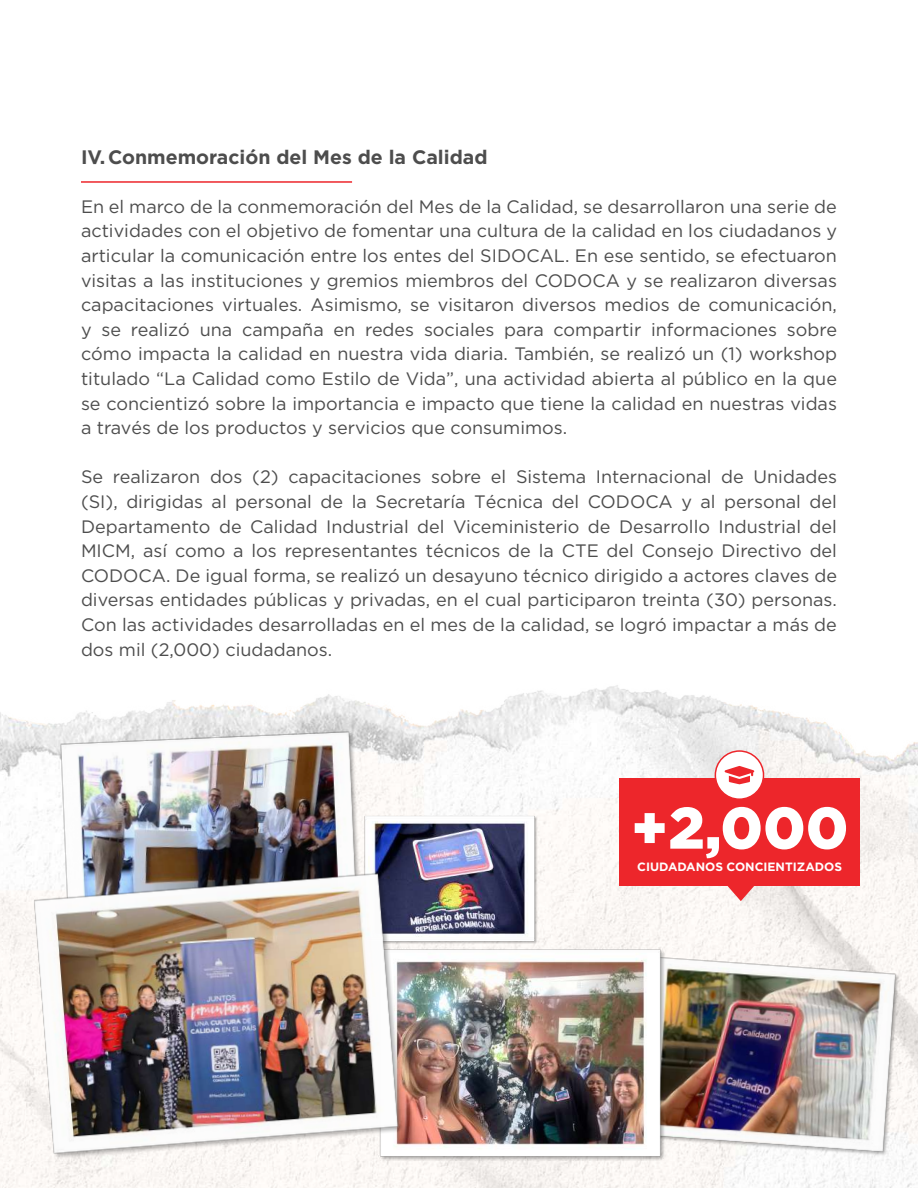
<style>
.page{position:relative;width:918px;height:1188px;background:#fff}
.page>*{position:absolute;margin:0;border:0;box-sizing:border-box;transform-origin:0 0}
.t1{font:900 58.5px "Gotham Pro";color:#fff}
.t2{font:700 19.5px "Gotham Pro";color:#4d4d4d}
.t3{font:18px/24.6px "Gotham Pro";color:#4d4d4d;text-align:justify}
.t4{font:700 12px "Gotham Pro";color:#fff}
</style>
<div class="page">
<hr style="left:81px;top:181px;width:271px;height:2px;background:#ed262b">
<img style="left:0;top:685px;width:918px;height:500px">
<img style="left:0;top:719px;width:376px;height:136px">
<img style="left:311px;top:800px;width:265px;height:73px">
<img style="left:765px;top:937px;width:147px;height:251px">
<img style="left:420px;top:873px;width:345px;height:315px">
<img style="left:0;top:855px;width:420px;height:333px">
<div style="left:619px;top:778px;width:241px;height:108px;background:#ed262b"></div>
<svg style="left:727px;top:886px;width:28px;height:15px"></svg>
<div style="left:715px;top:751px;width:49px;height:48px;background:#fff;border-radius:50%"></div>
<div style="left:715px;top:750px;width:49px;height:50px;border:2px solid #ed262b;border-radius:50%"></div>
<svg style="left:724px;top:766px;width:30px;height:18px"></svg>
<p class="t2" style="left:81px;top:145px;width:408px">IV.Conmemoración del Mes de la Calidad</p>
<p class="t3" style="left:81px;top:194px;width:758px">En el marco de la conmemoración del Mes de la Calidad, se desarrollaron una serie de actividades con el objetivo de fomentar una cultura de la calidad en los ciudadanos y articular la comunicación entre los entes del SIDOCAL. En ese sentido, se efectuaron visitas a las instituciones y gremios miembros del CODOCA y se realizaron diversas capacitaciones virtuales. Asimismo, se visitaron diversos medios de comunicación, y se realizó una campaña en redes sociales para compartir informaciones sobre cómo impacta la calidad en nuestra vida diaria. También, se realizó un (1) workshop titulado “La Calidad como Estilo de Vida”, una actividad abierta al público en la que se concientizó sobre la importancia e impacto que tiene la calidad en nuestras vidas a través de los productos y servicios que consumimos.</p>
<p class="t3" style="left:81px;top:465px;width:758px">Se realizaron dos (2) capacitaciones sobre el Sistema Internacional de Unidades (SI), dirigidas al personal de la Secretaría Técnica del CODOCA y al personal del Departamento de Calidad Industrial del Viceministerio de Desarrollo Industrial del MICM, así como a los representantes técnicos de la CTE del Consejo Directivo del CODOCA. De igual forma, se realizó un desayuno técnico dirigido a actores claves de diversas entidades públicas y privadas, en el cual participaron treinta (30) personas.<br>Con las actividades desarrolladas en el mes de la calidad, se logró impactar a más de dos mil (2,000) ciudadanos.</p>
<h1 class="t1" style="left:631px;top:794px;width:219px">+2,000</h1>
<p class="t4" style="left:637px;top:860px;width:206px">CIUDADANOS CONCIENTIZADOS</p>
</div>
